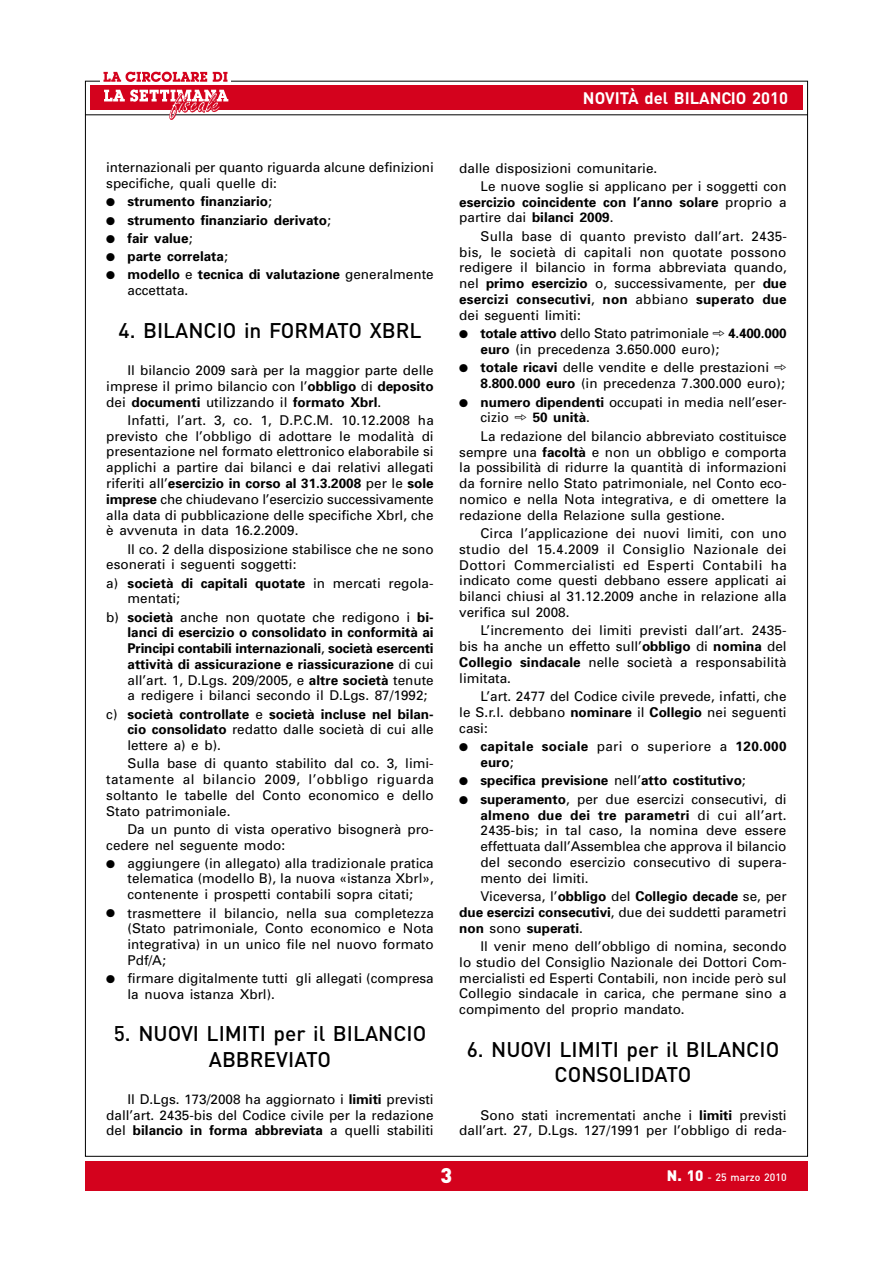
<style>
.page{position:relative;width:893px;height:1263px;background:#fff}
.page>*{position:absolute;margin:0;border:0;box-sizing:border-box;transform-origin:0 0}
.t1{font:500 21px/25.2px "DIN";color:#000;text-align:center}
.t2{font:900 21px "DIN";color:#fff}
.t3{font:700 16.5px "DIN";color:#fff}
.t4{font:13.5px/15.8px "Univers";color:#000;text-align:justify}
.t5{font:700 13.5px/15.8px "Univers";color:#000;text-align:justify}
.t6{font:700 13.5px/15.6px "Univers";letter-spacing:.03em;color:#000}
.t7{font:500 10.5px "DIN";color:#fff}
.s1{font-weight:400}
.s2{font-weight:700}
.s3{font-weight:900;font-size:15px}
</style>
<div class="page">
<hr style="left:85px;top:114px;width:723px;height:1px;background:#000">
<div style="left:90px;top:86px;width:713px;height:24px;background:#d4021d"></div>
<div style="left:85px;top:1161px;width:723px;height:30px;background:#d4021d"></div>
<svg style="left:104px;top:89px;width:124px;height:31px"></svg>
<svg style="left:104px;top:72px;width:103px;height:10px"></svg>
<svg style="left:213px;top:72px;width:14px;height:10px"></svg>
<p class="t3" style="left:583px;top:87px;width:207px">NOVITÀ DEL BILANCIO 2010</p>
<p class="t4" style="left:106px;top:160px;width:329px">internazionali per quanto riguarda alcune definizioni specifiche, quali quelle di:</p>
<p class="t5" style="left:106px;top:193px;width:167px">● strumento finanziario<span class="s1">;</span></p>
<p class="t5" style="left:106px;top:212px;width:226px">● strumento finanziario derivato<span class="s1">;</span></p>
<p class="t5" style="left:106px;top:230px;width:88px">● fair value<span class="s1">;</span></p>
<p class="t5" style="left:106px;top:248px;width:123px">● parte correlata<span class="s1">;</span></p>
<p class="t5" style="left:128px;top:266px;width:308px;text-indent:-21px">● modello <span class="s1">e</span> tecnica di valutazione <span class="s1">generalmente accettata.</span></p>
<h1 class="t1" style="left:118px;top:317px;width:305px">4. BILANCIO in FORMATO XBRL</h1>
<p class="t4" style="left:106px;top:362px;width:329px;text-indent:21px">Il bilancio 2009 sarà per la maggior parte delle imprese il primo bilancio con l’<span class="s2">obbligo</span> di <span class="s2">deposito </span>dei <span class="s2">documenti</span> utilizzando il <span class="s2">formato Xbrl</span>.</p>
<p class="t4" style="left:106px;top:412px;width:329px;text-indent:21px">Infatti, l’art. 3, co. 1, D.P.C.M. 10.12.2008 ha previsto che l’obbligo di adottare le modalità di presentazione nel formato elettronico elaborabile si applichi a partire dai bilanci e dai relativi allegati riferiti all’<span class="s2">esercizio in corso al 31.3.2008</span> per le <span class="s2">sole imprese</span> che chiudevano l’esercizio successivamente alla data di pubblicazione delle specifiche Xbrl, che è avvenuta in data 16.2.2009.</p>
<p class="t4" style="left:106px;top:541px;width:329px;text-indent:21px">Il co. 2 della disposizione stabilisce che ne sono esonerati i seguenti soggetti:</p>
<p class="t4" style="left:128px;top:575px;width:308px;text-indent:-21px">a) <span class="s2">società di capitali quotate</span> in mercati regola&shy;mentati;</p>
<p class="t5" style="left:128px;top:608px;width:308px;text-indent:-21px"><span class="s1">b)</span> società <span class="s1">anche non quotate che redigono i</span> bi&shy;lanci di esercizio o consolidato in conformità ai Principi contabili internazionali<span class="s1">,</span> società esercenti attività di assicurazione e riassicurazione <span class="s1">di cui all’art. 1, D.Lgs. 209/2005, e</span> altre società <span class="s1">tenute a redigere i bilanci secondo il D.Lgs. 87/1992;</span></p>
<p class="t5" style="left:128px;top:705px;width:308px;text-indent:-21px"><span class="s1">c)</span> società controllate <span class="s1">e</span> società incluse nel bilan&shy;cio consolidato <span class="s1">redatto dalle società di cui alle lettere a) e b).</span></p>
<p class="t4" style="left:106px;top:755px;width:329px;text-indent:21px">Sulla base di quanto stabilito dal co. 3, limi&shy;tatamente al bilancio 2009, l’obbligo riguarda soltanto le tabelle del Conto economico e dello Stato patrimoniale.</p>
<p class="t4" style="left:106px;top:821px;width:329px;text-indent:21px">Da un punto di vista operativo bisognerà pro&shy;cedere nel seguente modo:</p>
<p class="t4" style="left:128px;top:855px;width:308px;text-indent:-21px">● aggiungere (in allegato) alla tradizionale pratica telematica (modello B), la nuova «istanza Xbrl», contenente i prospetti contabili sopra citati;</p>
<p class="t4" style="left:128px;top:904px;width:308px;text-indent:-21px">● trasmettere il bilancio, nella sua completezza (Stato patrimoniale, Conto economico e Nota integrativa) in un unico file nel nuovo formato Pdf/A;</p>
<p class="t4" style="left:128px;top:970px;width:308px;text-indent:-21px">● firmare digitalmente tutti gli allegati (compresa la nuova istanza Xbrl).</p>
<h1 class="t1" style="left:114px;top:1020px;width:314px">5. NUOVI LIMITI per il BILANCIO<br>ABBREVIATO</h1>
<p class="t4" style="left:106px;top:1091px;width:329px;text-indent:21px">Il D.Lgs. 173/2008 ha aggiornato i <span class="s2">limiti</span> previsti dall’art. 2435-bis del Codice civile per la redazione del <span class="s2">bilancio in forma abbreviata</span> a quelli stabiliti</p>
<p class="t4" style="left:480px;top:158px;width:308px;line-height:18.5px;text-indent:-21px">dalle disposizioni comunitarie.<br>Le nuove soglie si applicano per i soggetti con</p>
<p class="t5" style="left:459px;top:194px;width:329px">esercizio coincidente con l’anno solare <span class="s1">proprio a partire dai</span> bilanci 2009<span class="s1">.</span></p>
<p class="t4" style="left:459px;top:228px;width:329px;text-indent:21px">Sulla base di quanto previsto dall’art. 2435- bis, le società di capitali non quotate possono redigere il bilancio in forma abbreviata quando, nel <span class="s2">primo esercizio</span> o, successivamente, per <span class="s2">due esercizi consecutivi</span>, <span class="s2">non</span> abbiano <span class="s2">superato due </span>dei seguenti limiti:</p>
<p class="t4" style="left:459px;top:325px;width:251px">● <span class="s2">totale attivo</span> dello Stato patrimoniale</p>
<p class="t5" style="left:728px;top:325px;width:60px">4.400.000</p>
<p class="t4" style="left:480px;top:341px;width:240px"><span class="s2">euro</span> (in precedenza 3.650.000 euro);</p>
<p class="t4" style="left:480px;top:359px;width:306px;text-indent:-21px">● <span class="s2">totale ricavi</span> delle vendite e delle prestazioni<br><span class="s2">8.800.000 euro</span> (in precedenza 7.300.000 euro);</p>
<p class="t4" style="left:480px;top:394px;width:308px;text-indent:-21px">● <span class="s2">numero dipendenti</span> occupati in media nell’eser&shy;cizio</p>
<p class="t4" style="left:480px;top:408px;width:308px;line-height:18.5px;text-indent:52px"><span class="s2">50 unità</span>.<br>La redazione del bilancio abbreviato costituisce</p>
<p class="t4" style="left:459px;top:444px;width:329px">sempre una <span class="s2">facoltà</span> e non un obbligo e comporta la possibilità di ridurre la quantità di informazioni da fornire nello Stato patrimoniale, nel Conto eco&shy;nomico e nella Nota integrativa, e di omettere la redazione della Relazione sulla gestione.</p>
<p class="t4" style="left:459px;top:525px;width:329px;text-indent:21px">Circa l’applicazione dei nuovi limiti, con uno studio del 15.4.2009 il Consiglio Nazionale dei Dottori Commercialisti ed Esperti Contabili ha indicato come questi debbano essere applicati ai bilanci chiusi al 31.12.2009 anche in relazione alla verifica sul 2008.</p>
<p class="t4" style="left:459px;top:622px;width:329px;text-indent:21px">L’incremento dei limiti previsti dall’art. 2435- bis ha anche un effetto sull’<span class="s2">obbligo</span> di <span class="s2">nomina</span> del <span class="s2">Collegio sindacale</span> nelle società a responsabilità limitata.</p>
<p class="t4" style="left:459px;top:688px;width:329px;text-indent:21px">L’art. 2477 del Codice civile prevede, infatti, che le S.r.l. debbano <span class="s2">nominare</span> il <span class="s2">Collegio</span> nei seguenti casi:</p>
<p class="t6" style="left:480px;top:738px;width:308px;text-indent:-21px">● capitale sociale <span class="s1">pari o superiore a</span> 120.000 euro<span class="s1">;</span></p>
<p class="t5" style="left:459px;top:772px;width:288px">● specifica previsione <span class="s1">nell’</span>atto costitutivo<span class="s1">;</span></p>
<p class="t4" style="left:480px;top:791px;width:308px;text-indent:-21px">● <span class="s2">superamento</span>, per due esercizi consecutivi, di <span class="s2">almeno due dei tre parametri</span> di cui all’art.<br>2435-bis; in tal caso, la nomina deve essere effettuata dall’Assemblea che approva il bilancio del secondo esercizio consecutivo di supera&shy;mento dei limiti.</p>
<p class="t5" style="left:459px;top:888px;width:329px;text-indent:21px"><span class="s1">Viceversa, l’</span>obbligo <span class="s1">del</span> Collegio decade <span class="s1">se, per </span>due esercizi consecutivi<span class="s1">, due dei suddetti parametri </span>non <span class="s1">sono</span> superati<span class="s1">.</span></p>
<p class="t4" style="left:459px;top:938px;width:329px;text-indent:21px">Il venir meno dell’obbligo di nomina, secondo lo studio del Consiglio Nazionale dei Dottori Com&shy;mercialisti ed Esperti Contabili, non incide però sul Collegio sindacale in carica, che permane sino a compimento del proprio mandato.</p>
<h1 class="t1" style="left:467px;top:1036px;width:314px">6. NUOVI LIMITI per il BILANCIO<br>CONSOLIDATO</h1>
<p class="t4" style="left:459px;top:1107px;width:329px;text-align:right">Sono stati incrementati anche i <span class="s2">limiti</span> previsti dall’art. 27, D.Lgs. 127/1991 per l’obbligo di reda-</p>
<h1 class="t2" style="left:441px;top:1161px;width:13px">3</h1>
<p class="t7" style="left:667px;top:1170px;width:121px"><span class="s3">N. 10</span> - 25 marzo 2010</p>
</div>
